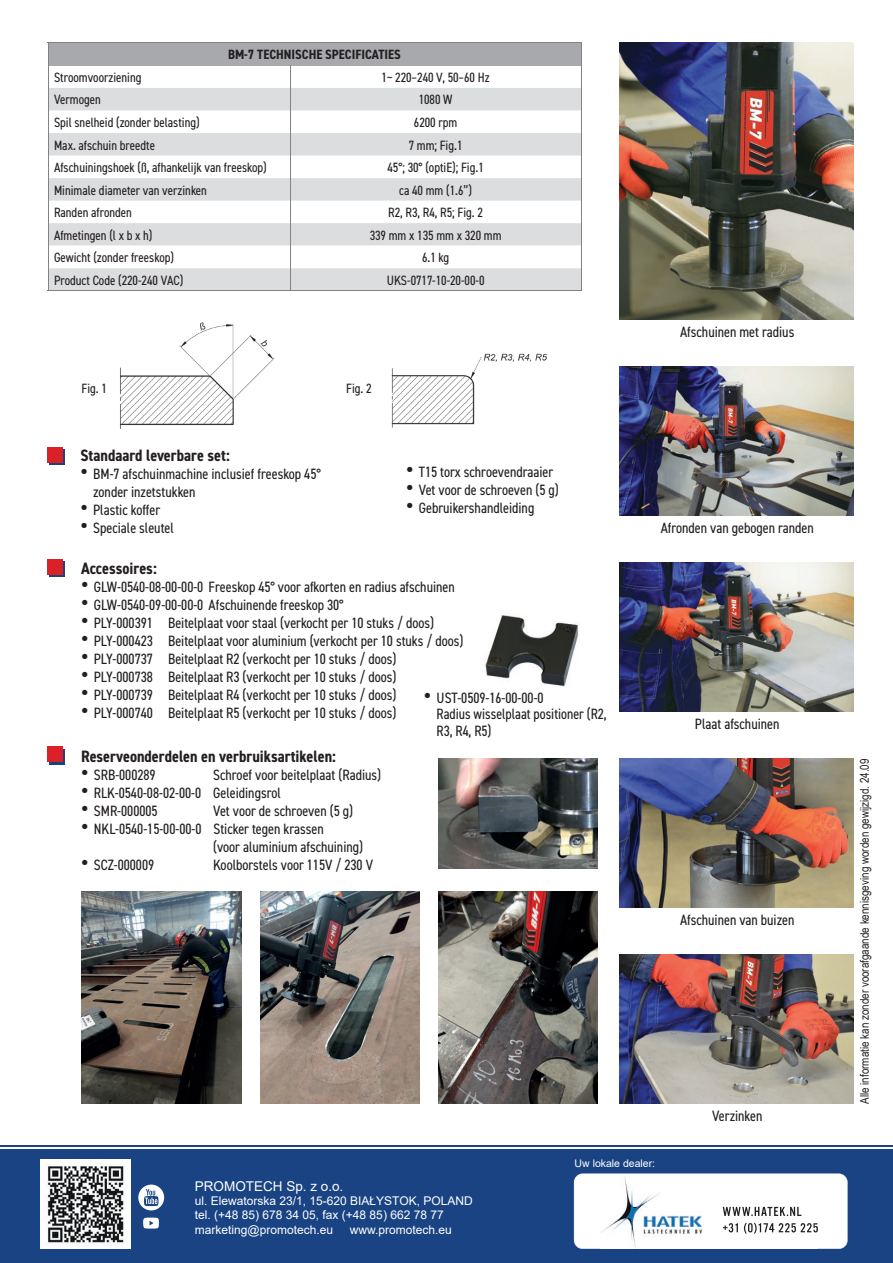
<style>
.page{position:relative;width:893px;height:1263px;background:#fff}
.page>*{position:absolute;margin:0;border:0;box-sizing:border-box;transform-origin:0 0}
.t1{font:700 condensed 16.5px "DIN2014";color:#231f20}
.t2{font:condensed 15px/18px "DIN2014";color:#231f20}
.t3{font:condensed 13.5px "DIN2014";color:#231f20}
.t4{font:700 condensed 13.5px "DIN2014";color:#231f20}
.t5{font:13.5px "Arial";color:#fff}
.t6{font:12px/14.4px "Arial";color:#fff}
.t7{font:12px "Arial Narrow";color:#231f20}
.t8{font:10.5px "Arial";color:#fff}
.s1{font-family:"Arial";font-stretch:normal;font-size:21px}
</style>
<div class="page">
<svg style="left:48px;top:43px;width:534px;height:247px"></svg>
<hr style="left:48px;top:290px;width:242px;height:1px;background:#808285">
<hr style="left:290px;top:290px;width:291px;height:1px;background:#808285">
<img style="left:620px;top:43px;width:234px;height:276px">
<img style="left:620px;top:366px;width:234px;height:149px">
<img style="left:620px;top:562px;width:234px;height:149px">
<img style="left:620px;top:758px;width:234px;height:149px">
<img style="left:620px;top:954px;width:234px;height:149px">
<svg style="left:50px;top:450px;width:15px;height:15px"></svg>
<div style="left:48px;top:447px;width:15px;height:15px;background:#da2128"></div>
<svg style="left:50px;top:562px;width:15px;height:15px"></svg>
<div style="left:48px;top:559px;width:15px;height:15px;background:#da2128"></div>
<div style="left:50px;top:749px;width:15px;height:15px;background:#1a4383"></div>
<div style="left:48px;top:747px;width:15px;height:15px;background:#da2128"></div>
<img style="left:119px;top:322px;width:156px;height:106px">
<img style="left:391px;top:353px;width:156px;height:75px">
<img style="left:485px;top:615px;width:94px;height:72px">
<div style="left:0;top:1145px;width:893px;height:118px;background:#1a4383"></div>
<img style="left:41px;top:1159px;width:89px;height:90px">
<svg style="left:138px;top:1184px;width:26px;height:26px"></svg>
<svg style="left:143px;top:1217px;width:16px;height:11px"></svg>
<hr style="left:0;top:1148px;width:893px;height:1px;background:#fff">
<img style="left:260px;top:891px;width:159px;height:213px">
<img style="left:81px;top:891px;width:161px;height:213px">
<img style="left:438px;top:891px;width:159px;height:213px">
<img style="left:438px;top:758px;width:159px;height:110px">
<svg style="left:574px;top:1173px;width:273px;height:76px"></svg>
<p class="t4" style="left:228px;top:46px;width:174px">BM-7 TECHNISCHE SPECIFICATIES</p>
<p class="t3" style="left:54px;top:68px;width:89px">Stroomvoorziening</p>
<p class="t3" style="left:382px;top:68px;width:110px">1~ 220–240 V, 50–60 Hz</p>
<p class="t3" style="left:54px;top:91px;width:48px">Vermogen</p>
<p class="t3" style="left:419px;top:91px;width:35px">1080 W</p>
<p class="t3" style="left:54px;top:113px;width:147px">Spil snelheid (zonder belasting)</p>
<p class="t3" style="left:414px;top:113px;width:45px">6200 rpm</p>
<p class="t3" style="left:54px;top:136px;width:103px">Max. afschuin breedte</p>
<p class="t3" style="left:409px;top:136px;width:55px">7 mm; Fig.1</p>
<p class="t3" style="left:54px;top:158px;width:214px">Afschuiningshoek (ß, afhankelijk van freeskop)</p>
<p class="t3" style="left:387px;top:158px;width:98px">45°; 30° (optiE); Fig.1</p>
<p class="t3" style="left:54px;top:181px;width:155px">Minimale diameter van verzinken</p>
<p class="t3" style="left:399px;top:181px;width:74px">ca 40 mm (1.6’’)</p>
<p class="t3" style="left:54px;top:203px;width:80px">Randen afronden</p>
<p class="t3" style="left:388px;top:203px;width:96px">R2, R3, R4, R5; Fig. 2</p>
<p class="t3" style="left:54px;top:226px;width:100px">Afmetingen (l x b x h)</p>
<p class="t3" style="left:370px;top:226px;width:133px">339 mm x 135 mm x 320 mm</p>
<p class="t3" style="left:54px;top:249px;width:122px">Gewicht (zonder freeskop)</p>
<p class="t3" style="left:422px;top:249px;width:29px">6.1 kg</p>
<p class="t3" style="left:54px;top:271px;width:131px">Product Code (220-240 VAC)</p>
<p class="t3" style="left:387px;top:271px;width:99px">UKS-0717-10-20-00-0</p>
<p class="t3" style="left:82px;top:380px;width:27px">Fig. 1</p>
<p class="t3" style="left:346px;top:380px;width:27px">Fig. 2</p>
<p class="t1" style="left:80px;top:444px;width:151px">Standaard leverbare set:</p>
<p class="t2" style="left:93px;top:464px;width:229px;text-indent:-13px"><span class="s1">•</span> BM-7 afschuinmachine inclusief freeskop 45° zonder inzetstukken</p>
<p class="t2" style="left:80px;top:500px;width:81px"><span class="s1">•</span> Plastic koffer</p>
<p class="t2" style="left:80px;top:518px;width:95px"><span class="s1">•</span> Speciale sleutel</p>
<p class="t2" style="left:406px;top:462px;width:149px"><span class="s1">•</span> T15 torx schroevendraaier</p>
<p class="t2" style="left:406px;top:480px;width:154px"><span class="s1">•</span> Vet voor de schroeven (5 g)</p>
<p class="t2" style="left:406px;top:498px;width:130px"><span class="s1">•</span> Gebruikershandleiding</p>
<p class="t1" style="left:81px;top:557px;width:77px">Accessoires:</p>
<p class="t2" style="left:81px;top:577px;width:375px"><span class="s1">•</span> GLW-0540-08-00-00-0 Freeskop 45° voor afkorten en radius afschuinen</p>
<p class="t2" style="left:81px;top:595px;width:264px"><span class="s1">•</span> GLW-0540-09-00-00-0 Afschuinende freeskop 30°</p>
<p class="t2" style="left:81px;top:613px;width:354px"><span class="s1">•</span> PLY-000391 Beitelplaat voor staal (verkocht per 10 stuks / doos)</p>
<p class="t2" style="left:81px;top:631px;width:384px"><span class="s1">•</span> PLY-000423 Beitelplaat voor aluminium (verkocht per 10 stuks / doos)</p>
<p class="t2" style="left:81px;top:649px;width:317px"><span class="s1">•</span> PLY-000737 Beitelplaat R2 (verkocht per 10 stuks / doos)</p>
<p class="t2" style="left:81px;top:667px;width:317px"><span class="s1">•</span> PLY-000738 Beitelplaat R3 (verkocht per 10 stuks / doos)</p>
<p class="t2" style="left:81px;top:685px;width:317px"><span class="s1">•</span> PLY-000739 Beitelplaat R4 (verkocht per 10 stuks / doos)</p>
<p class="t2" style="left:81px;top:703px;width:317px"><span class="s1">•</span> PLY-000740 Beitelplaat R5 (verkocht per 10 stuks / doos)</p>
<p class="t1" style="left:81px;top:745px;width:256px">Reserveonderdelen en verbruiksartikelen:</p>
<p class="t2" style="left:81px;top:765px;width:76px"><span class="s1">•</span> SRB-000289</p>
<p class="t2" style="left:213px;top:765px;width:170px">Schroef voor beitelplaat (Radius)</p>
<p class="t2" style="left:81px;top:783px;width:201px"><span class="s1">•</span> RLK-0540-08-02-00-0 Geleidingsrol</p>
<p class="t2" style="left:81px;top:801px;width:78px"><span class="s1">•</span> SMR-000005</p>
<p class="t2" style="left:213px;top:801px;width:142px">Vet voor de schroeven (5 g)</p>
<p class="t2" style="left:213px;top:819px;width:152px;text-indent:-132px"><span class="s1">•</span> NKL-0540-15-00-00-0 Sticker tegen krassen<br>(voor aluminium afschuining)</p>
<p class="t2" style="left:81px;top:855px;width:75px"><span class="s1">•</span> SCZ-000009</p>
<p class="t2" style="left:213px;top:855px;width:161px">Koolborstels voor 115V / 230 V</p>
<p class="t2" style="left:437px;top:689px;width:172px;line-height:16.5px;text-indent:-13px"><span class="s1">•</span> UST-0509-16-00-00-0<br>Radius wisselplaat positioner (R2,<br>R3, R4, R5)</p>
<p class="t2" style="left:680px;top:323px;width:116px">Afschuinen met radius</p>
<p class="t2" style="left:661px;top:518px;width:155px">Afronden van gebogen randen</p>
<p class="t2" style="left:695px;top:714px;width:86px">Plaat afschuinen</p>
<p class="t2" style="left:680px;top:910px;width:116px">Afschuinen van buizen</p>
<p class="t2" style="left:712px;top:1106px;width:52px">Verzinken</p>
<p class="t5" style="left:195px;top:1176px;width:150px">PROMOTECH Sp. z o.o.</p>
<p class="t6" style="left:195px;top:1193px;width:279px">ul. Elewatorska 23/1, 15-620 BIAŁYSTOK, POLAND tel. (+48 85) 678 34 05, fax (+48 85) 662 78 77 marketing@promotech.eu</p>
<p class="t6" style="left:350px;top:1222px;width:104px">www.promotech.eu</p>
<p class="t8" style="left:575px;top:1156px;width:82px">Uw lokale dealer:</p>
<p class="t7" style="left:856px;top:1104px;width:347px;rotate:-90deg">Alle informatie kan zonder voorafgaande kennisgeving worden gewijzigd. 24.09</p>
</div>
